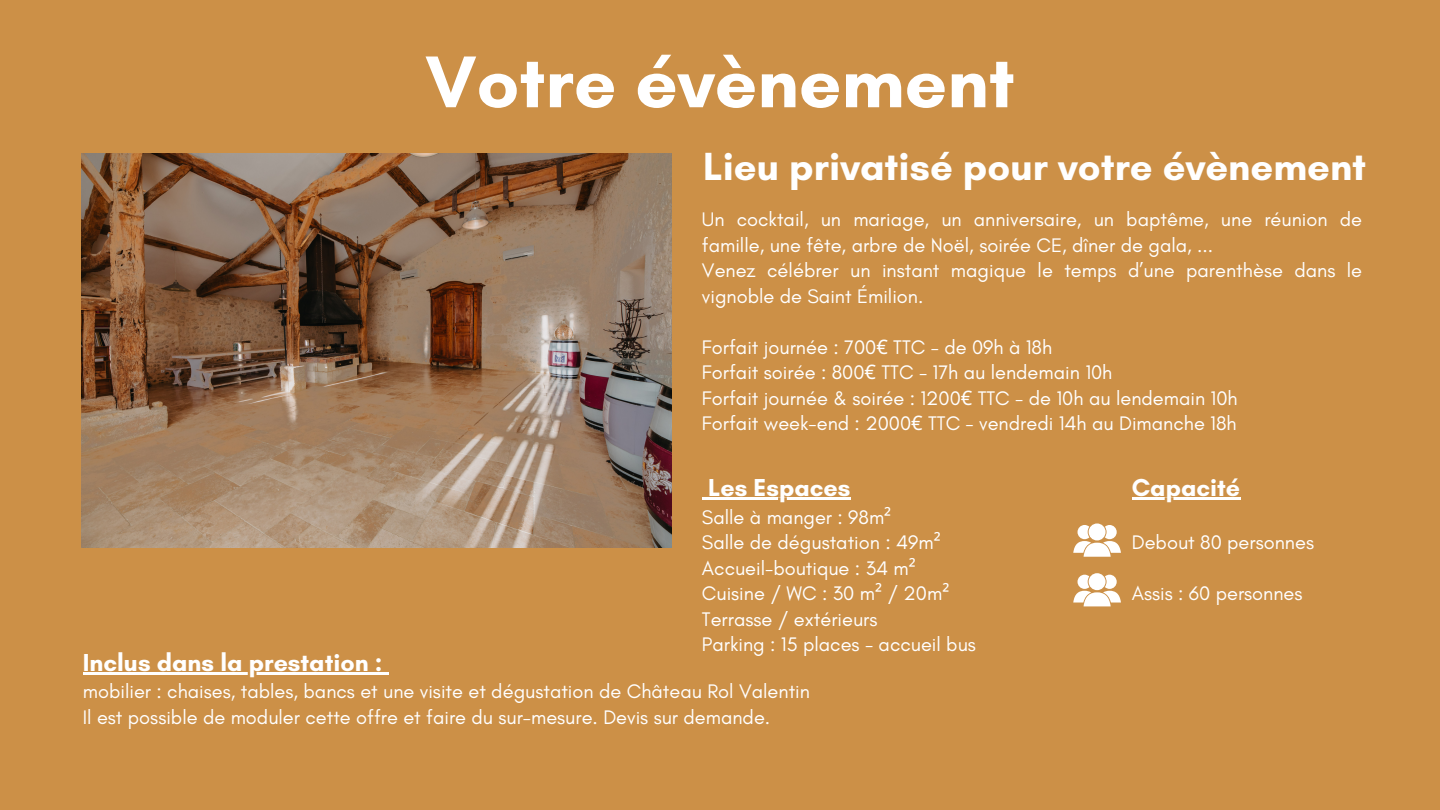
<style>
.page{position:relative;width:1440px;height:810px;background:#cc9047}
.page>*{position:absolute;margin:0;border:0;box-sizing:border-box;transform-origin:0 0}
.t1{font:700 74.6px "Glacial Indifference";color:#fff}
.t2{font:700 40px "Glacial Indifference";color:#fff}
.t3{font:700 25px "Glacial Indifference";color:#fff}
.t4{font:20px/25.5px "Glacial Indifference";color:#fff}
.s1{font-family:"Noto Sans"}
</style>
<div class="page">
<svg style="left:702px;top:498px;width:6px;height:2px"></svg>
<hr style="left:708px;top:498px;width:143px;height:2px;background:#fff">
<svg style="left:1073px;top:525px;width:48px;height:31px"></svg>
<div style="left:1089px;top:523px;width:17px;height:17px;background:#fff;border-radius:50%"></div>
<svg style="left:1073px;top:575px;width:48px;height:31px"></svg>
<div style="left:1089px;top:573px;width:17px;height:17px;background:#fff;border-radius:50%"></div>
<img style="left:81px;top:154px;width:591px;height:394px">
<hr style="left:1132px;top:498px;width:108px;height:2px;background:#fff">
<hr style="left:83px;top:672px;width:300px;height:2px;background:#fff">
<svg style="left:383px;top:672px;width:6px;height:2px"></svg>
<p class="t1" style="left:425px;top:36px;width:591px">Votre évènement</p>
<p class="t2" style="left:703px;top:142px;width:665px">Lieu privatisé pour votre évènement</p>
<p class="t4" style="left:702px;top:206px;width:662px">Un cocktail, un mariage, un anniversaire, un baptême, une réunion de famille, une fête, arbre de Noël, soirée CE, dîner de gala, ...</p>
<p class="t4" style="left:702px;top:257px;width:662px">Venez célébrer un instant magique le temps d’une parenthèse dans le vignoble de Saint Émilion.</p>
<p class="t4" style="left:702px;top:334px;width:352px">Forfait journée : 700<span class="s1">€</span> TTC - de 09h à 18h</p>
<p class="t4" style="left:702px;top:359px;width:412px">Forfait soirée : 800<span class="s1">€</span> TTC - 17h au lendemain 10h</p>
<p class="t4" style="left:702px;top:385px;width:537px">Forfait journée &amp; soirée : 1200<span class="s1">€</span> TTC - de 10h au lendemain 10h</p>
<p class="t4" style="left:702px;top:410px;width:536px">Forfait week-end : 2000<span class="s1">€</span> TTC - vendredi 14h au Dimanche 18h</p>
<h2 class="t3" style="left:708px;top:472px;width:144px">Les Espaces</h2>
<h2 class="t4" style="left:702px;top:504px;width:191px">Salle à manger : 98m<span class="s1">²</span></h2>
<p class="t4" style="left:702px;top:530px;width:240px">Salle de dégustation : 49m<span class="s1">²</span></p>
<p class="t4" style="left:702px;top:555px;width:215px">Accueil-boutique : 34 m<span class="s1">²</span></p>
<p class="t4" style="left:702px;top:581px;width:249px">Cuisine / WC : 30 m<span class="s1">²</span> / 20m<span class="s1">²</span></p>
<p class="t4" style="left:702px;top:606px;width:177px">Terrasse / extérieurs</p>
<p class="t4" style="left:702px;top:632px;width:275px">Parking : 15 places - accueil bus</p>
<p class="t3" style="left:83px;top:647px;width:301px">Inclus dans la prestation :</p>
<p class="t4" style="left:83px;top:679px;width:729px">mobilier : chaises, tables, bancs et une visite et dégustation de Château Rol Valentin</p>
<p class="t4" style="left:83px;top:704px;width:689px">Il est possible de moduler cette offre et faire du sur-mesure. Devis sur demande.</p>
<h3 class="t3" style="left:1132px;top:472px;width:110px">Capacité</h3>
<p class="t4" style="left:1132px;top:530px;width:184px">Debout 80 personnes</p>
<p class="t4" style="left:1132px;top:581px;width:172px">Assis : 60 personnes</p>
</div>
